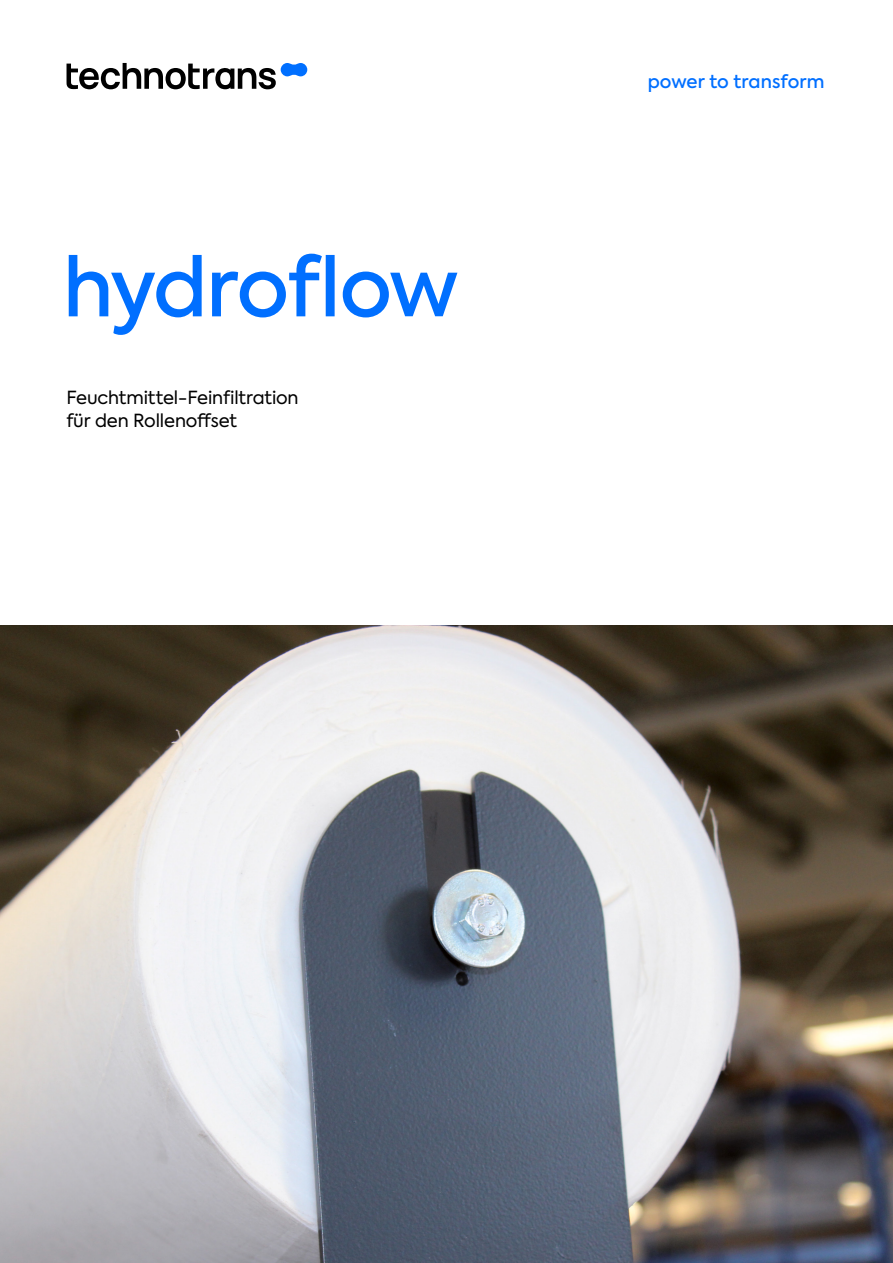
<style>
.page{position:relative;width:893px;height:1263px;background:#fff}
.page>*{position:absolute;margin:0;border:0;box-sizing:border-box;transform-origin:0 0}
.t1{font:500 81px "Axiforma";letter-spacing:-.03em;color:#006fff}
.t2{font:18px/22.5px "Axiforma";letter-spacing:-.005em;color:#000}
.Anleser{font:500 18px "Axiforma";letter-spacing:.005em;color:#006fff}
</style>
<div class="page">
<img style="left:0;top:626px;width:893px;height:637px">
<svg style="left:67px;top:63px;width:240px;height:26px"></svg>
<p class="t1" style="left:63px;top:234px;width:397px">hydroflow</p>
<p class="t2" style="left:66px;top:387px;width:234px">Feuchtmittel-Feinfiltration für den Rollenoffset</p>
<p class="Anleser" style="left:648px;top:70px;width:178px">power to transform</p>
</div>
